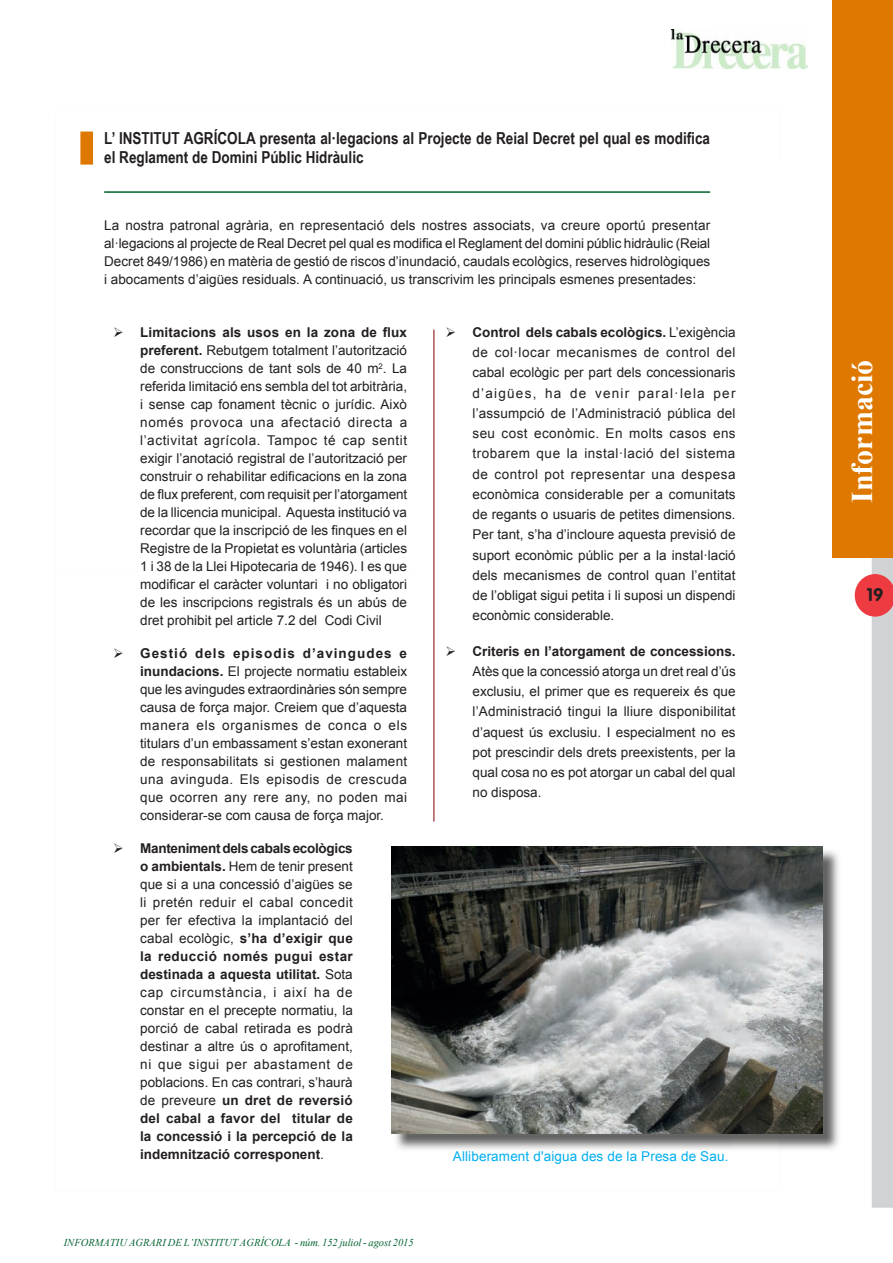
<style>
.page{position:relative;width:893px;height:1263px;background:#fff}
.page>*{position:absolute;margin:0;border:0;box-sizing:border-box;transform-origin:0 0}
.t1{font:700 30px "Times New Roman";color:#fff}
.t2{font:700 18px "VAG Rounded";color:#231f20}
.t3{font:700 16.5px/19.8px "Arial Narrow";color:#231f20}
.t4{font:13.5px/18px "Arial";color:#231f20;text-align:justify}
.t5{font:13.5px "Arial";letter-spacing:.01em;color:#00aeef}
.t6{font:italic 10.5px "Times New Roman";color:#00622f}
.s1{font-weight:700}
</style>
<div class="page">
<svg style="left:855px;top:557px;width:38px;height:651px"></svg>
<img style="left:672px;top:30px;width:136px;height:38px">
<div style="left:833px;top:0;width:60px;height:557px;background:#de7800"></div>
<img style="left:433px;top:571px;width:2px;height:251px">
<img style="left:393px;top:850px;width:446px;height:300px">
<img style="left:731px;top:1133px;width:50px;height:17px">
<img style="left:391px;top:846px;width:432px;height:287px">
<div style="left:81px;top:132px;width:11px;height:32px;background:#de7800"></div>
<div style="left:80px;top:132px;width:13px;height:33px;border:2px solid #de7800"></div>
<hr style="left:104px;top:191px;width:606px;height:2px;background:#00622f">
<hr style="left:434px;top:330px;width:1px;height:491px;background:#800000">
<p class="t3" style="left:104px;top:127px;width:607px">L’ INSTITUT AGRÍCOLA presenta al·legacions al Projecte de Reial Decret pel qual es modifica el Reglament de Domini Públic Hidràulic</p>
<p class="t4" style="left:104px;top:217px;width:608px">La nostra patronal agrària, en representació dels nostres associats, va creure oportú presentar al·legacions al projecte de Real Decret pel qual es modifica el Reglament del domini públic hidràulic (Reial Decret 849/1986) en matèria de gestió de riscos d’inundació, caudals ecològics, reserves hidrològiques i abocaments d’aigües residuals. A continuació, us transcrivim les principals esmenes presentades:</p>
<p class="t4" style="left:140px;top:324px;width:269px;text-indent:-27px">➢ <span class="s1">Limitacions als usos en la zona de flux preferent.</span> Rebutgem totalment l’autorització de construccions de tant sols de 40 m<sup>2</sup>. La referida limitació ens sembla del tot arbitrària, i sense cap fonament tècnic o jurídic. Això només provoca una afectació directa a l’activitat agrícola. Tampoc té cap sentit exigir l’anotació registral de l’autorització per construir o rehabilitar edificacions en la zona de flux preferent, com requisit per l’atorgament de la llicencia municipal. Aquesta institució va recordar que la inscripció de les finques en el Registre de la Propietat es voluntària (articles 1 i 38 de la Llei Hipotecaria de 1946). I es que modificar el caràcter voluntari i no obligatori de les inscripcions registrals és un abús de dret prohibit pel article 7.2 del Codi Civil</p>
<p class="t4" style="left:140px;top:645px;width:268px;text-indent:-27px">➢ <span class="s1">Gestió dels episodis d’avingudes e inundacions.</span> El projecte normatiu estableix que les avingudes extraordinàries són sempre causa de força major. Creiem que d’aquesta manera els organismes de conca o els titulars d’un embassament s’estan exonerant de responsabilitats si gestionen malament una avinguda. Els episodis de crescuda que ocorren any rere any, no poden mai considerar-se com causa de força major.</p>
<p class="t4" style="left:140px;top:840px;width:214px;text-indent:-27px">➢ <span class="s1">Manteniment dels cabals ecològics o ambientals.</span> Hem de tenir present que si a una concessió d’aigües se li pretén reduir el cabal concedit per fer efectiva la implantació del cabal ecològic, <span class="s1">s’ha d’exigir que la reducció només pugui estar destinada a aquesta utilitat.</span> Sota cap circumstància, i així ha de constar en el precepte normatiu, la porció de cabal retirada es podrà destinar a altre ús o aprofitament, ni que sigui per abastament de poblacions. En cas contrari, s’haurà de preveure <span class="s1">un dret de reversió del cabal a favor del titular de la concessió i la percepció de la indemnització corresponent</span>.</p>
<p class="t6" style="left:64px;top:1235px;width:351px">INFORMATIU AGRARI DE L’INSTITUT AGRÍCOLA - núm. 152 juliol - agost 2015</p>
<p class="t4" style="left:472px;top:322px;width:265px;line-height:20.2px;text-indent:-27px">➢ <span class="s1">Control dels cabals ecològics.</span> L’exigència de col·locar mecanismes de control del cabal ecològic per part dels concessionaris d’aigües, ha de venir paral·lela per l’assumpció de l’Administració pública del seu cost econòmic. En molts casos ens trobarem que la instal·lació del sistema de control pot representar una despesa econòmica considerable per a comunitats de regants o usuaris de petites dimensions.<br>Per tant, s’ha d’incloure aquesta previsió de suport econòmic públic per a la instal·lació dels mecanismes de control quan l’entitat de l’obligat sigui petita i li suposi un dispendi econòmic considerable.</p>
<p class="t4" style="left:472px;top:641px;width:265px;line-height:20.2px;text-indent:-27px">➢ <span class="s1">Criteris en l’atorgament de concessions.<br></span>Atès que la concessió atorga un dret real d’ús exclusiu, el primer que es requereix és que l’Administració tingui la lliure disponibilitat d’aquest ús exclusiu. I especialment no es pot prescindir dels drets preexistents, per la qual cosa no es pot atorgar un cabal del qual no disposa.</p>
<p class="t5" style="left:453px;top:1147px;width:277px">Alliberament d'aigua des de la Presa de Sau.</p>
<h1 class="t1" style="left:841px;top:503px;width:145px;rotate:-90deg">Informació</h1>
<h2 class="t2" style="left:866px;top:584px;width:18px">19</h2>
</div>
